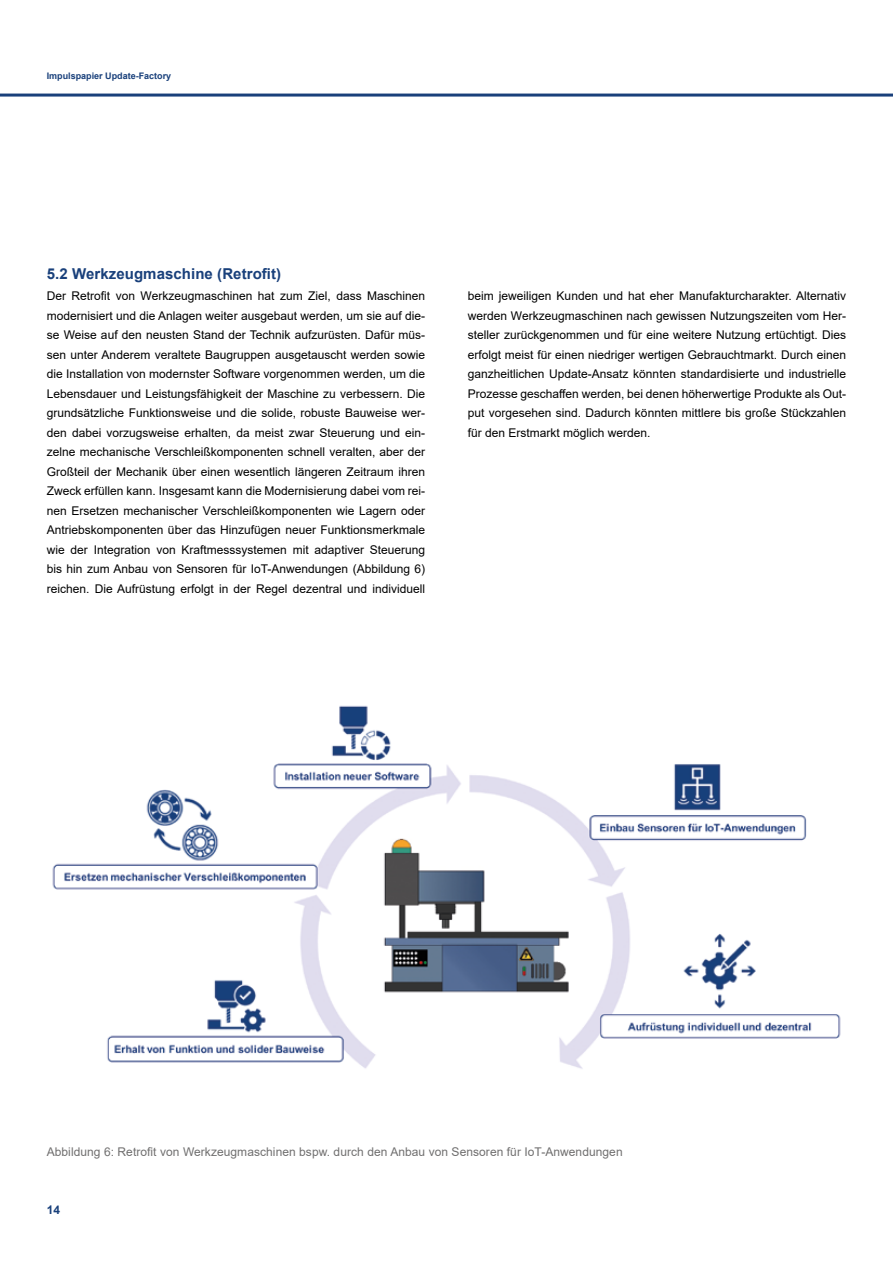
<style>
.page{position:relative;width:893px;height:1263px;background:#fff}
.page>*{position:absolute;margin:0;border:0;box-sizing:border-box;transform-origin:0 0}
.t1{font:700 15px "Arial";letter-spacing:.005em;color:#19407b}
.t2{font:12px/19.5px "Arial";color:#000;text-align:justify}
.t3{font:12px "Arial";letter-spacing:.005em;color:#706f6f}
.t4{font:700 12px "Arial";color:#19407b}
.t5{font:700 9px "Arial";color:#19407b}
</style>
<div class="page">
<hr style="left:0;top:94px;width:893px;height:3px;background:#19407b">
<img style="left:52px;top:705px;width:789px;height:364px">
<p class="t5" style="left:47px;top:72px;width:126px">Impulspapier Update-Factory</p>
<p class="t1" style="left:47px;top:263px;width:236px">5.2 Werkzeugmaschine (Retrofit)</p>
<p class="t2" style="left:47px;top:286px;width:380px">Der Retrofit von Werkzeugmaschinen hat zum Ziel, dass Maschinen modernisiert und die Anlagen weiter ausgebaut werden, um sie auf die&shy;se Weise auf den neusten Stand der Technik aufzurüsten. Dafür müs&shy;sen unter Anderem veraltete Baugruppen ausgetauscht werden sowie die Installation von modernster Software vorgenommen werden, um die Lebensdauer und Leistungsfähigkeit der Maschine zu verbessern. Die grundsätzliche Funktionsweise und die solide, robuste Bauweise wer&shy;den dabei vorzugsweise erhalten, da meist zwar Steuerung und ein&shy;zelne mechanische Verschleißkomponenten schnell veralten, aber der Großteil der Mechanik über einen wesentlich längeren Zeitraum ihren Zweck erfüllen kann. Insgesamt kann die Modernisierung dabei vom rei&shy;nen Ersetzen mechanischer Verschleißkomponenten wie Lagern oder Antriebskomponenten über das Hinzufügen neuer Funktionsmerkmale wie der Integration von Kraftmesssystemen mit adaptiver Steuerung bis hin zum Anbau von Sensoren für IoT-Anwendungen (Abbildung 6) reichen. Die Aufrüstung erfolgt in der Regel dezentral und individuell</p>
<p class="t2" style="left:468px;top:288px;width:380px">beim jeweiligen Kunden und hat eher Manufakturcharakter. Alternativ werden Werkzeugmaschinen nach gewissen Nutzungszeiten vom Her&shy;steller zurückgenommen und für eine weitere Nutzung ertüchtigt. Dies erfolgt meist für einen niedriger wertigen Gebrauchtmarkt. Durch einen ganzheitlichen Update-Ansatz könnten standardisierte und industrielle Prozesse geschaffen werden, bei denen höherwertige Produkte als Out&shy;put vorgesehen sind. Dadurch könnten mittlere bis große Stückzahlen für den Erstmarkt möglich werden.</p>
<p class="t3" style="left:47px;top:1143px;width:577px">Abbildung 6: Retrofit von Werkzeugmaschinen bspw. durch den Anbau von Sensoren für IoT-Anwendungen</p>
<p class="t4" style="left:47px;top:1205px;width:15px">14</p>
</div>
